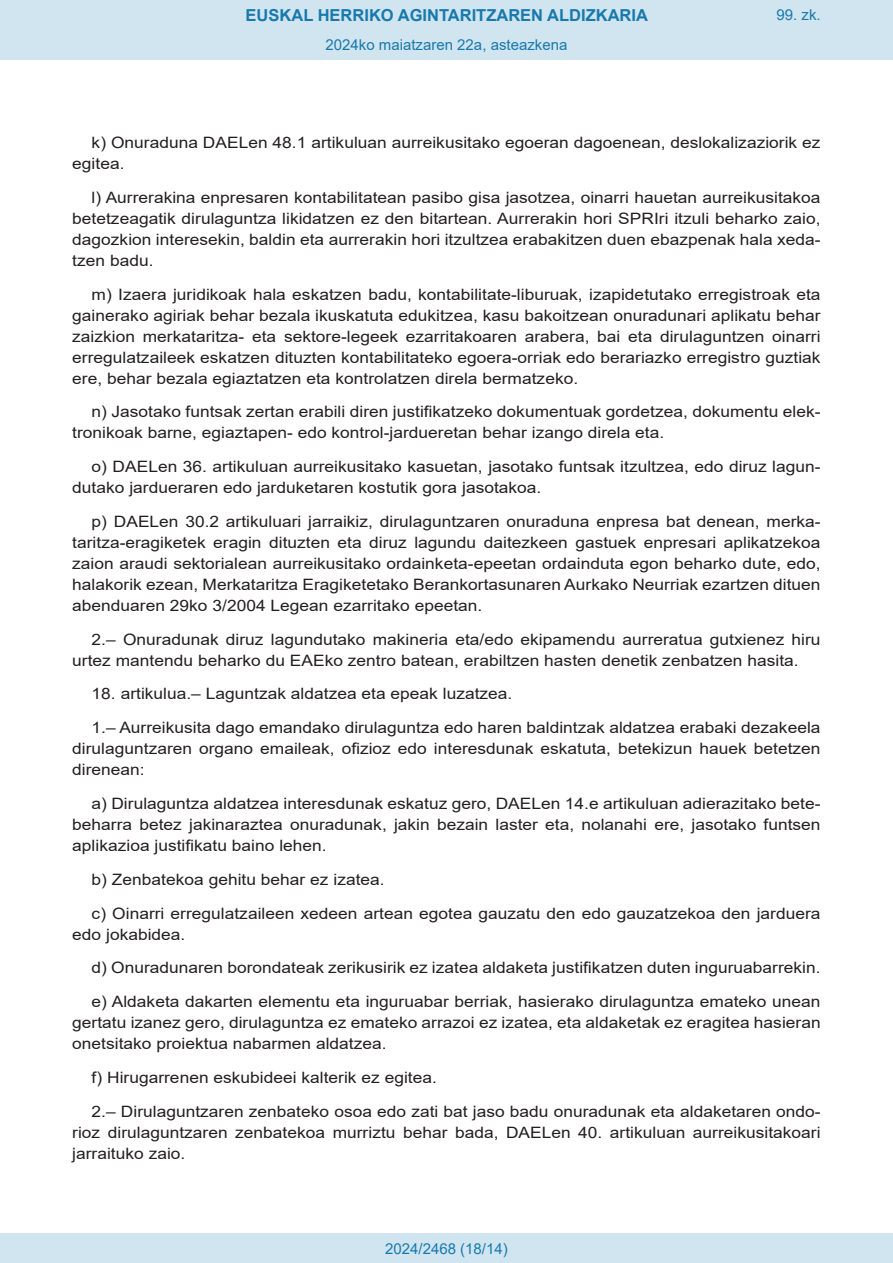
<style>
.page{position:relative;width:893px;height:1263px;background:#fff}
.page>*{position:absolute;margin:0;border:0;box-sizing:border-box;transform-origin:0 0}
.t1{font:700 16.5px "Arial";color:#1879ad}
.BOPVDetalle{font:15.6px/21px "Arial";color:#231f20;text-align:justify;scale:1.11 1}
.Paginacion_Centro{font:15px "Arial";color:#1879ad}
</style>
<div class="page">
<div style="left:0;top:0;width:893px;height:60px;background:#d0e5f0"></div>
<div style="left:0;top:1233px;width:893px;height:30px;background:#d0e5f0"></div>
<p class="t1" style="left:246px;top:3px;width:404px">EUSKAL HERRIKO AGINTARITZAREN ALDIZKARIA</p>
<p class="Paginacion_Centro" style="left:326px;top:35px;width:243px">2024ko maiatzaren 22a, asteazkena</p>
<p class="Paginacion_Centro" style="left:776px;top:5px;width:46px">99. zk.</p>
<p class="BOPVDetalle" style="left:72px;top:132px;width:676px;text-indent:19px">k) Onuraduna DAELen 48.1 artikuluan aurreikusitako egoeran dagoenean, deslokalizaziorik ez egitea.</p>
<p class="BOPVDetalle" style="left:72px;top:187px;width:676px;text-indent:19px">l) Aurrerakina enpresaren kontabilitatean pasibo gisa jasotzea, oinarri hauetan aurreikusitakoa betetzeagatik dirulaguntza likidatzen ez den bitartean. Aurrerakin hori SPRIri itzuli beharko zaio, dagozkion interesekin, baldin eta aurrerakin hori itzultzea erabakitzen duen ebazpenak hala xeda&shy;tzen badu.</p>
<p class="BOPVDetalle" style="left:72px;top:284px;width:676px;text-indent:19px">m) Izaera juridikoak hala eskatzen badu, kontabilitate-liburuak, izapidetutako erregistroak eta gainerako agiriak behar bezala ikuskatuta edukitzea, kasu bakoitzean onuradunari aplikatu behar zaizkion merkataritza- eta sektore-legeek ezarritakoaren arabera, bai eta dirulaguntzen oinarri erregulatzaileek eskatzen dituzten kontabilitateko egoera-orriak edo berariazko erregistro guztiak ere, behar bezala egiaztatzen eta kontrolatzen direla bermatzeko.</p>
<p class="BOPVDetalle" style="left:72px;top:401px;width:676px;text-indent:19px">n) Jasotako funtsak zertan erabili diren justifikatzeko dokumentuak gordetzea, dokumentu elek&shy;tronikoak barne, egiaztapen- edo kontrol-jardueretan behar izango direla eta.</p>
<p class="BOPVDetalle" style="left:72px;top:456px;width:676px;text-indent:19px">o) DAELen 36. artikuluan aurreikusitako kasuetan, jasotako funtsak itzultzea, edo diruz lagun&shy;dutako jardueraren edo jarduketaren kostutik gora jasotakoa.</p>
<p class="BOPVDetalle" style="left:72px;top:511px;width:676px;text-indent:19px">p) DAELen 30.2 artikuluari jarraikiz, dirulaguntzaren onuraduna enpresa bat denean, merka&shy;taritza-eragiketek eragin dituzten eta diruz lagundu daitezkeen gastuek enpresari aplikatzekoa zaion araudi sektorialean aurreikusitako ordainketa-epeetan ordainduta egon beharko dute, edo, halakorik ezean, Merkataritza Eragiketetako Berankortasunaren Aurkako Neurriak ezartzen dituen abenduaren 29ko 3/2004 Legean ezarritako epeetan.</p>
<p class="BOPVDetalle" style="left:72px;top:629px;width:676px;text-indent:19px">2.– Onuradunak diruz lagundutako makineria eta/edo ekipamendu aurreratua gutxienez hiru urtez mantendu beharko du EAEko zentro batean, erabiltzen hasten denetik zenbatzen hasita.</p>
<p class="BOPVDetalle" style="left:92px;top:683px;width:381px">18. artikulua.– Laguntzak aldatzea eta epeak luzatzea.</p>
<p class="BOPVDetalle" style="left:72px;top:717px;width:676px;text-indent:19px">1.– Aurreikusita dago emandako dirulaguntza edo haren baldintzak aldatzea erabaki dezakeela dirulaguntzaren organo emaileak, ofizioz edo interesdunak eskatuta, betekizun hauek betetzen direnean:</p>
<p class="BOPVDetalle" style="left:72px;top:793px;width:676px;text-indent:19px">a) Dirulaguntza aldatzea interesdunak eskatuz gero, DAELen 14.e artikuluan adierazitako bete&shy;beharra betez jakinaraztea onuradunak, jakin bezain laster eta, nolanahi ere, jasotako funtsen aplikazioa justifikatu baino lehen.</p>
<p class="BOPVDetalle" style="left:92px;top:869px;width:266px">b) Zenbatekoa gehitu behar ez izatea.</p>
<p class="BOPVDetalle" style="left:72px;top:902px;width:676px;text-indent:19px">c) Oinarri erregulatzaileen xedeen artean egotea gauzatu den edo gauzatzekoa den jarduera edo jokabidea.</p>
<p class="BOPVDetalle" style="left:92px;top:957px;width:658px">d) Onuradunaren borondateak zerikusirik ez izatea aldaketa justifikatzen duten inguruabarrekin.</p>
<p class="BOPVDetalle" style="left:72px;top:991px;width:676px;text-indent:19px">e) Aldaketa dakarten elementu eta inguruabar berriak, hasierako dirulaguntza emateko unean gertatu izanez gero, dirulaguntza ez emateko arrazoi ez izatea, eta aldaketak ez eragitea hasieran onetsitako proiektua nabarmen aldatzea.</p>
<p class="BOPVDetalle" style="left:92px;top:1067px;width:313px">f) Hirugarrenen eskubideei kalterik ez egitea.</p>
<p class="BOPVDetalle" style="left:72px;top:1100px;width:676px;text-indent:19px">2.– Dirulaguntzaren zenbateko osoa edo zati bat jaso badu onuradunak eta aldaketaren ondo&shy;rioz dirulaguntzaren zenbatekoa murriztu behar bada, DAELen 40. artikuluan aurreikusitakoari jarraituko zaio.</p>
<p class="Paginacion_Centro" style="left:385px;top:1238px;width:124px">2024/2468 (18/14)</p>
</div>
